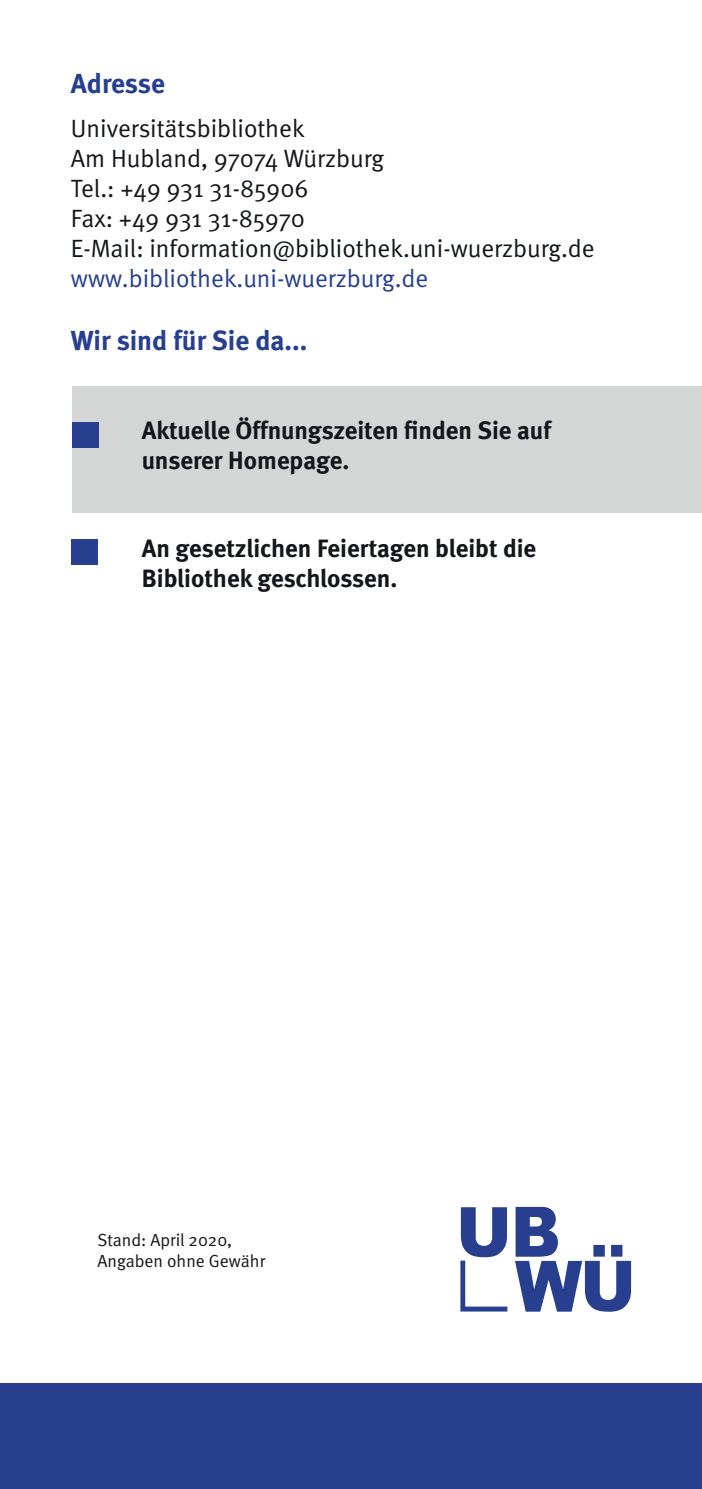
<style>
.page{position:relative;width:702px;height:1489px;background:#fff}
.page>*{position:absolute;margin:0;border:0;box-sizing:border-box;transform-origin:0 0}
.t1{font:700 27.5px "Meta";color:#273f8e}
.t2{font:25px/30px "Meta Normal";color:#13161b}
.t3{font:700 25px/30px "Meta";color:#13161b}
.t4{font:25px "Meta Normal";color:#273f8e}
.t5{font:17.5px/21px "Meta Normal";color:#13161b}
</style>
<div class="page">
<div style="left:0;top:1383px;width:702px;height:105px;background:#273f8e"></div>
<div style="left:72px;top:386px;width:630px;height:127px;background:#d4d6d6"></div>
<div style="left:72px;top:422px;width:27px;height:26px;background:#273f8e"></div>
<div style="left:71px;top:539px;width:26px;height:25px;background:#273f8e"></div>
<svg style="left:460px;top:1206px;width:171px;height:105px"></svg>
<p class="t1" style="left:71px;top:67px;width:96px">Adresse</p>
<p class="t2" style="left:71px;top:113px;width:525px">Universitätsbibliothek<br>Am Hubland, 97074 Würzburg<br>Tel.: +49 931 31-85906<br>Fax: +49 931 31-85970<br>E-Mail: information@bibliothek.uni-wuerzburg.de</p>
<p class="t4" style="left:71px;top:264px;width:359px">www.bibliothek.uni-wuerzburg.de</p>
<p class="t1" style="left:71px;top:324px;width:238px">Wir sind für Sie da...</p>
<p class="t3" style="left:142px;top:414px;width:410px">Aktuelle Öffnungszeiten finden Sie auf unserer Homepage.</p>
<p class="t3" style="left:142px;top:533px;width:396px">An gesetzlichen Feiertagen bleibt die<br>Bibliothek geschlossen.</p>
<p class="t5" style="left:97px;top:1228px;width:169px">Stand: April 2020,<br>Angaben ohne Gewähr</p>
</div>
